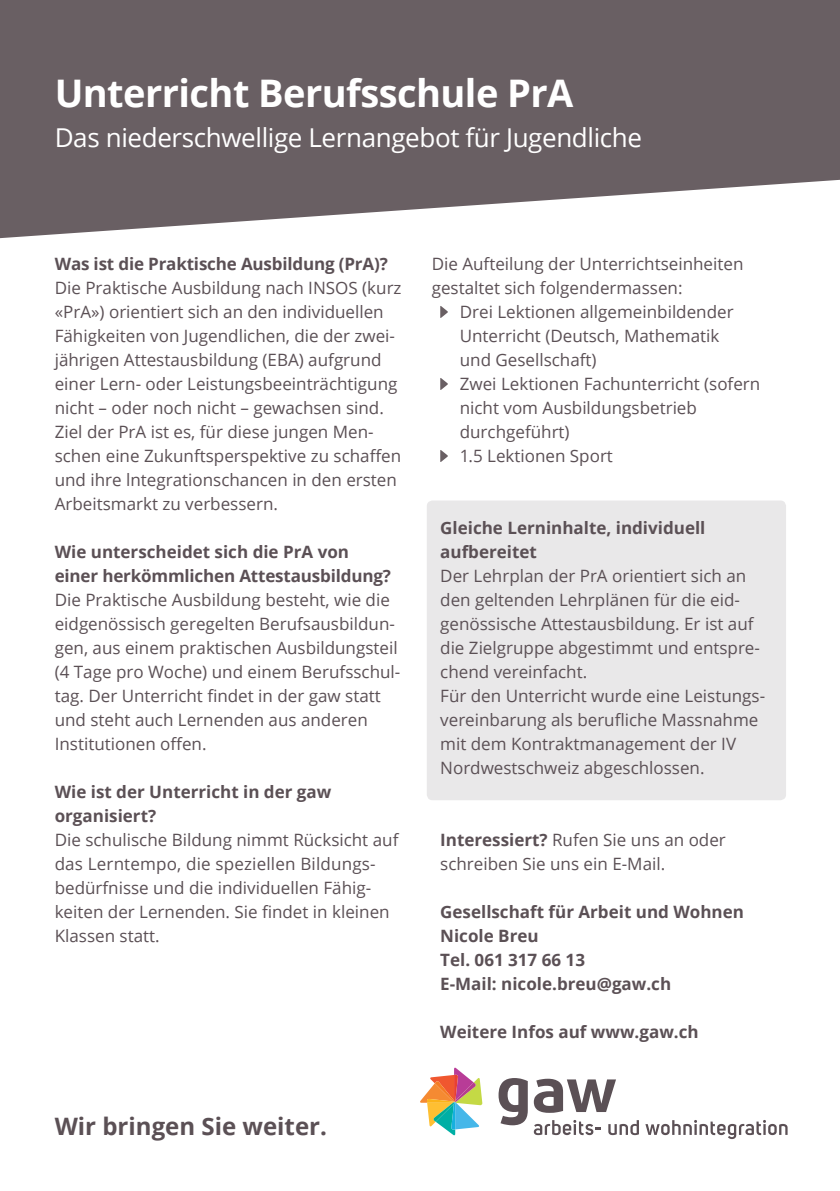
<style>
.page{position:relative;width:840px;height:1191px;background:#fff}
.page>*{position:absolute;margin:0;border:0;box-sizing:border-box;transform-origin:0 0}
.t1{font:700 38px "Open Sans";letter-spacing:-.015em;color:#fff}
.t2{font:26px "Open Sans";letter-spacing:-.015em;color:#fff}
.t3{font:700 24px "Open Sans";color:#5b5055}
.t4{font:17px/24px "Open Sans";color:#5b5055}
.t5{font:700 17px/24px "Open Sans";color:#5b5055}
.s1{font-weight:700}
</style>
<div class="page">
<svg style="left:0;top:0;width:839px;height:238px;background:#7b7276"></svg>
<div style="left:426px;top:500px;width:359px;height:300px;background:#e9e8e9;border-radius:6px"></div>
<svg style="left:440px;top:306px;width:8px;height:12px"></svg>
<svg style="left:440px;top:378px;width:8px;height:12px"></svg>
<svg style="left:440px;top:450px;width:8px;height:12px"></svg>
<svg style="left:608px;top:1120px;width:30px;height:15px"></svg>
<svg style="left:533px;top:1078px;width:82px;height:34px"></svg>
<svg style="left:498px;top:1078px;width:29px;height:47px"></svg>
<svg style="left:420px;top:1067px;width:62px;height:68px"></svg>
<svg style="left:533px;top:1120px;width:68px;height:15px"></svg>
<svg style="left:645px;top:1120px;width:142px;height:19px"></svg>
<h1 class="t1" style="left:55px;top:67px;width:520px">Unterricht Berufsschule PrA</h1>
<h2 class="t2" style="left:55px;top:120px;width:588px">Das niederschwellige Lernangebot für Jugendliche</h2>
<p class="t5" style="left:55px;top:251px;width:334px">Was ist die Praktische Ausbildung (PrA)?</p>
<p class="t4" style="left:55px;top:275px;width:348px">Die Praktische Ausbildung nach INSOS (kurz «PrA») orientiert sich an den individuellen Fähigkeiten von Jugendlichen, die der zwei&shy;jährigen Attestausbildung (EBA) aufgrund einer Lern- oder Leistungsbeeinträchtigung nicht – oder noch nicht – gewachsen sind.<br>Ziel der PrA ist es, für diese jungen Men&shy;schen eine Zukunftsperspektive zu schaffen und ihre lntegrationschancen in den ersten Arbeitsmarkt zu verbessern.</p>
<p class="t5" style="left:55px;top:539px;width:337px">Wie unterscheidet sich die PrA von einer herkömmlichen Attestausbildung?</p>
<p class="t4" style="left:55px;top:587px;width:347px">Die Praktische Ausbildung besteht, wie die eidgenössisch geregelten Berufsausbildun&shy;gen, aus einem praktischen Ausbildungsteil (4 Tage pro Woche) und einem Berufsschul&shy;tag. Der Unterricht findet in der gaw statt und steht auch Lernenden aus anderen Institutionen offen.</p>
<p class="t5" style="left:55px;top:779px;width:278px">Wie ist der Unterricht in der gaw organisiert?</p>
<p class="t4" style="left:55px;top:827px;width:345px">Die schulische Bildung nimmt Rücksicht auf das Lerntempo, die speziellen Bildungs&shy;bedürfnisse und die individuellen Fähig&shy;keiten der Lernenden. Sie findet in kleinen Klassen statt.</p>
<h3 class="t3" style="left:55px;top:1109px;width:273px">Wir bringen Sie weiter.</h3>
<p class="t4" style="left:431px;top:251px;width:313px">Die Aufteilung der Unterrichtseinheiten gestaltet sich folgendermassen:</p>
<p class="t4" style="left:459px;top:299px;width:302px">Drei Lektionen allgemeinbildender<br>Unterricht (Deutsch, Mathematik<br>und Gesellschaft)<br>Zwei Lektionen Fachunterricht (sofern nicht vom Ausbildungsbetrieb durchgeführt)<br>1.5 Lektionen Sport</p>
<p class="t5" style="left:440px;top:515px;width:266px">Gleiche Lerninhalte, individuell aufbereitet</p>
<p class="t4" style="left:440px;top:563px;width:326px">Der Lehrplan der PrA orientiert sich an den geltenden Lehrplänen für die eid&shy;genössische Attestausbildung. Er ist auf die Zielgruppe abgestimmt und entspre&shy;chend vereinfacht.<br>Für den Unterricht wurde eine Leistungs&shy;vereinbarung als berufliche Massnahme mit dem Kontraktmanagement der IV Nordwestschweiz abgeschlossen.</p>
<p class="t4" style="left:440px;top:827px;width:287px"><span class="s1">Interessiert?</span> Rufen Sie uns an oder schreiben Sie uns ein E-Mail.</p>
<p class="t5" style="left:440px;top:899px;width:305px">Gesellschaft für Arbeit und Wohnen<br>Nicole Breu<br>Tel. 061 317 66 13<br>E-Mail: nicole.breu@gaw.ch</p>
<p class="t5" style="left:440px;top:1019px;width:260px">Weitere Infos auf www.gaw.ch</p>
</div>
